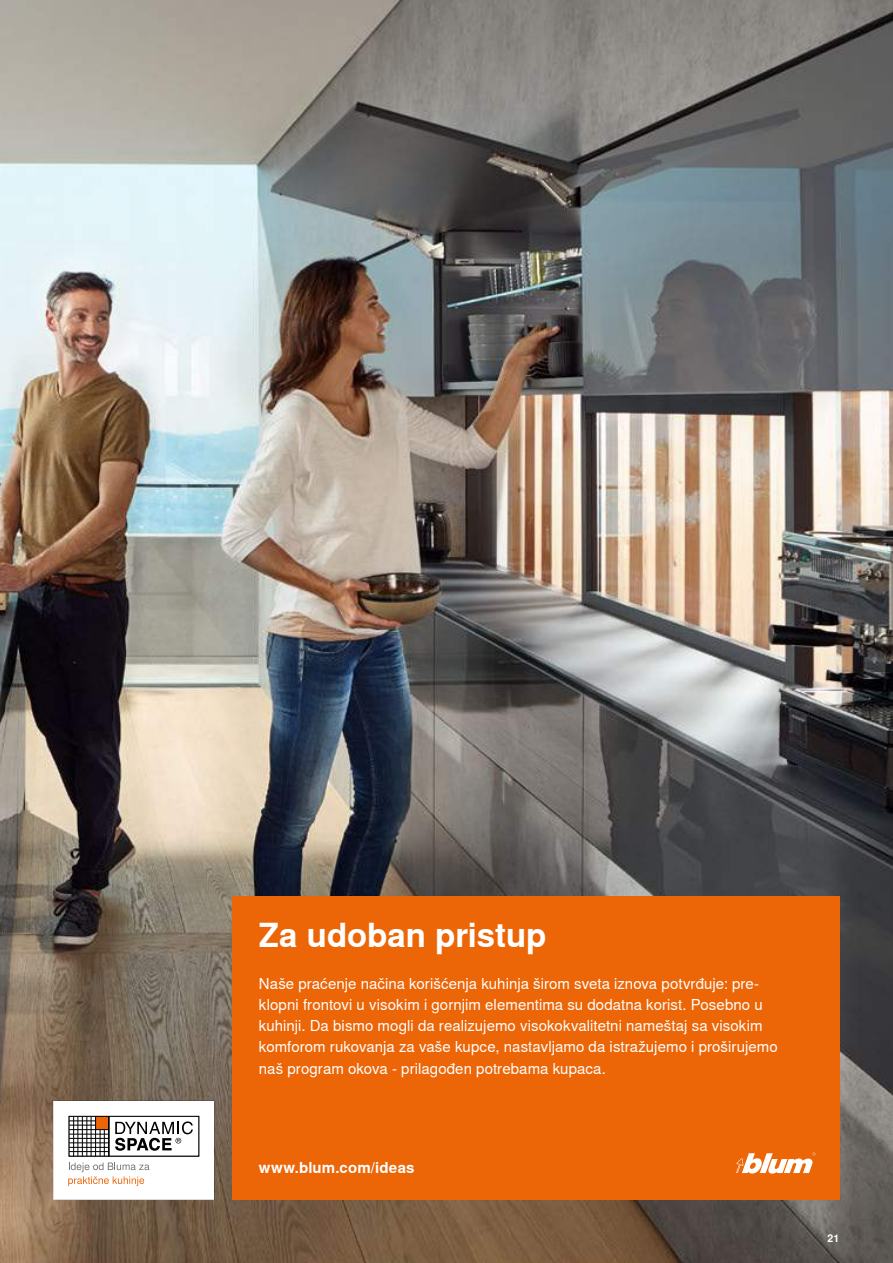
<style>
.page{position:relative;width:893px;height:1263px;background:#fff}
.page>*{position:absolute;margin:0;border:0;box-sizing:border-box;transform-origin:0 0}
.t1{font:700 33px "Nimbus Sans Global";letter-spacing:-.005em;color:#fff}
.t2{font:15px/21px "Nimbus Sans Global";letter-spacing:.005em;color:#fff}
.t3{font:700 15px "Nimbus Sans Global";letter-spacing:.01em;color:#fff}
.t4{font:700 10.5px "Nimbus Sans Global";color:#fff}
</style>
<div class="page">
<img style="left:0;top:0;width:893px;height:1263px">
<div style="left:232px;top:896px;width:607px;height:304px;background:#ec6608"></div>
<svg style="left:736px;top:1152px;width:80px;height:21px"></svg>
<svg style="left:54px;top:1101px;width:160px;height:99px"></svg>
<h1 class="t1" style="left:259px;top:916px;width:289px">Za udoban pristup</h1>
<p class="t2" style="left:259px;top:974px;width:520px">Naše praćenje načina korišćenja kuhinja širom sveta iznova potvrđuje: pre&shy;klopni frontovi u visokim i gornjim elementima su dodatna korist. Posebno u kuhinji. Da bismo mogli da realizujemo visokokvalitetni nameštaj sa visokim komforom rukovanja za vaše kupce, nastavljamo da istražujemo i proširujemo naš program okova - prilagođen potrebama kupaca.</p>
<p class="t3" style="left:259px;top:1159px;width:157px">www.blum.com/ideas</p>
<p class="t4" style="left:828px;top:1232px;width:13px">21</p>
</div>
